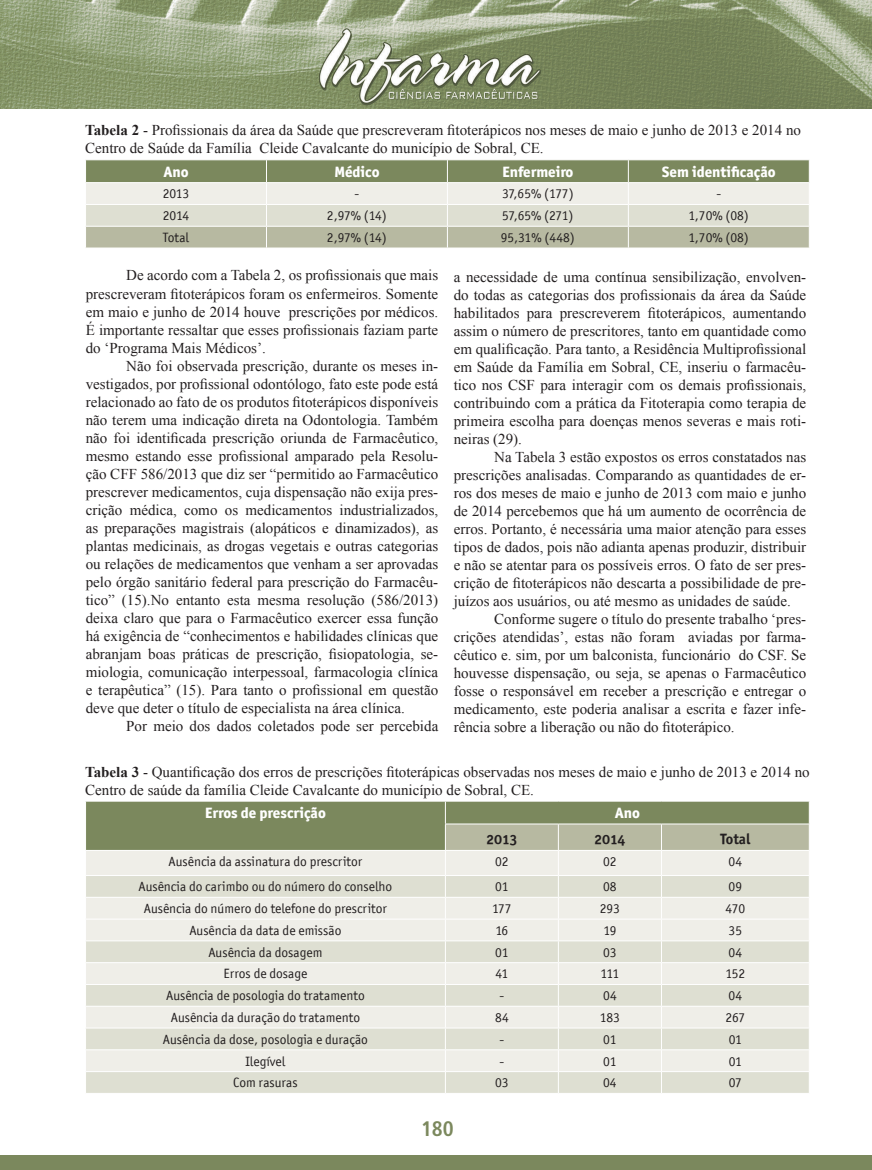
<style>
.page{position:relative;width:872px;height:1170px;background:#fff}
.page>*{position:absolute;margin:0;border:0;box-sizing:border-box;transform-origin:0 0}
.t1{font:700 condensed 21px "Frutiger LT Std";color:#7b885d}
.t2{font:15px/18px "Times New Roman";color:#231f20;text-align:justify}
.t3{font:800 15px "Officina San ITC";color:#fff}
.t4{font:15px "Officina Sans OSITCTT Bold";letter-spacing:-.01em;color:#231f20}
.t5{font:13.5px "Officina San ITC";color:#231f20}
.s1{font-weight:700}
</style>
<div class="page">
<img style="left:0;top:0;width:872px;height:108px">
<div style="left:0;top:1154px;width:872px;height:15px;background:#7b885d"></div>
<svg style="left:85px;top:160px;width:725px;height:88px;background:#c2c5b1"></svg>
<svg style="left:85px;top:801px;width:725px;height:291px;background:#d9dacd"></svg>
<p class="t2" style="left:85px;top:121px;width:717px"><span class="s1">Tabela 2</span> - Profissionais da área da Saúde que prescreveram fitoterápicos nos meses de maio e junho de 2013 e 2014 no<br>Centro de Saúde da Família Cleide Cavalcante do município de Sobral, CE.</p>
<p class="t3" style="left:163px;top:162px;width:27px">Ano</p>
<p class="t3" style="left:334px;top:162px;width:47px">Médico</p>
<p class="t3" style="left:502px;top:162px;width:73px">Enfermeiro</p>
<p class="t3" style="left:662px;top:162px;width:115px">Sem identificação</p>
<p class="t5" style="left:163px;top:186px;width:28px">2013</p>
<p class="t5" style="left:354px;top:186px;width:6px">-</p>
<p class="t5" style="left:502px;top:186px;width:73px">37,65% (177)</p>
<p class="t5" style="left:716px;top:186px;width:6px">-</p>
<p class="t5" style="left:163px;top:208px;width:28px">2014</p>
<p class="t5" style="left:327px;top:208px;width:61px">2,97% (14)</p>
<p class="t5" style="left:502px;top:208px;width:73px">57,65% (271)</p>
<p class="t5" style="left:688px;top:208px;width:62px">1,70% (08)</p>
<p class="t5" style="left:163px;top:230px;width:28px">Total</p>
<p class="t5" style="left:327px;top:230px;width:61px">2,97% (14)</p>
<p class="t5" style="left:501px;top:230px;width:76px">95,31% (448)</p>
<p class="t5" style="left:688px;top:230px;width:62px">1,70% (08)</p>
<p class="t2" style="left:86px;top:266px;width:354px;text-indent:40px">De acordo com a Tabela 2, os profissionais que mais prescreveram fitoterápicos foram os enfermeiros. Somente em maio e junho de 2014 houve prescrições por médicos.<br>É importante ressaltar que esses profissionais faziam parte do ‘Programa Mais Médicos’.</p>
<p class="t2" style="left:86px;top:356px;width:354px;text-indent:41px">Não foi observada prescrição, durante os meses in&shy;vestigados, por profissional odontólogo, fato este pode está relacionado ao fato de os produtos fitoterápicos disponíveis não terem uma indicação direta na Odontologia. Também não foi identificada prescrição oriunda de Farmacêutico, mesmo estando esse profissional amparado pela Resolu&shy;ção CFF 586/2013 que diz ser “permitido ao Farmacêutico prescrever medicamentos, cuja dispensação não exija pres&shy;crição médica, como os medicamentos industrializados, as preparações magistrais (alopáticos e dinamizados), as plantas medicinais, as drogas vegetais e outras categorias ou relações de medicamentos que venham a ser aprovadas pelo órgão sanitário federal para prescrição do Farmacêu&shy;tico” (15).No entanto esta mesma resolução (586/2013) deixa claro que para o Farmacêutico exercer essa função há exigência de “conhecimentos e habilidades clínicas que abranjam boas práticas de prescrição, fisiopatologia, se&shy;miologia, comunicação interpessoal, farmacologia clínica e terapêutica” (15). Para tanto o profissional em questão deve que deter o título de especialista na área clínica.</p>
<p class="t2" style="left:126px;top:716px;width:313px">Por meio dos dados coletados pode ser percebida</p>
<p class="t2" style="left:454px;top:267px;width:354px">a necessidade de uma contínua sensibilização, envolven&shy;do todas as categorias dos profissionais da área da Saúde habilitados para prescreverem fitoterápicos, aumentando assim o número de prescritores, tanto em quantidade como em qualificação. Para tanto, a Residência Multiprofissional em Saúde da Família em Sobral, CE, inseriu o farmacêu&shy;tico nos CSF para interagir com os demais profissionais, contribuindo com a prática da Fitoterapia como terapia de primeira escolha para doenças menos severas e mais roti&shy;neiras (29).</p>
<p class="t2" style="left:454px;top:447px;width:354px;text-indent:40px">Na Tabela 3 estão expostos os erros constatados nas prescrições analisadas. Comparando as quantidades de er&shy;ros dos meses de maio e junho de 2013 com maio e junho de 2014 percebemos que há um aumento de ocorrência de erros. Portanto, é necessária uma maior atenção para esses tipos de dados, pois não adianta apenas produzir, distribuir e não se atentar para os possíveis erros. O fato de ser pres&shy;crição de fitoterápicos não descarta a possibilidade de pre&shy;juízos aos usuários, ou até mesmo as unidades de saúde.</p>
<p class="t2" style="left:454px;top:609px;width:354px;text-indent:40px">Conforme sugere o título do presente trabalho ‘pres&shy;crições atendidas’, estas não foram aviadas por farma&shy;cêutico e. sim, por um balconista, funcionário do CSF. Se houvesse dispensação, ou seja, se apenas o Farmacêutico fosse o responsável em receber a prescrição e entregar o medicamento, este poderia analisar a escrita e fazer infe&shy;rência sobre a liberação ou não do fitoterápico.</p>
<p class="t2" style="left:85px;top:762px;width:726px"><span class="s1">Tabela 3</span> - Quantificação dos erros de prescrições fitoterápicas observadas nos meses de maio e junho de 2013 e 2014 no<br>Centro de saúde da família Cleide Cavalcante do município de Sobral, CE.</p>
<p class="t3" style="left:205px;top:803px;width:122px">Erros de prescrição</p>
<p class="t3" style="left:615px;top:803px;width:27px">Ano</p>
<p class="t4" style="left:486px;top:829px;width:33px">2013</p>
<p class="t4" style="left:594px;top:829px;width:33px">2014</p>
<p class="t4" style="left:720px;top:829px;width:31px">Total</p>
<p class="t5" style="left:169px;top:853px;width:195px">Ausência da assinatura do prescritor</p>
<p class="t5" style="left:495px;top:853px;width:15px">02</p>
<p class="t5" style="left:603px;top:853px;width:15px">02</p>
<p class="t5" style="left:728px;top:853px;width:15px">04</p>
<p class="t5" style="left:139px;top:878px;width:255px">Ausência do carimbo ou do número do conselho</p>
<p class="t5" style="left:495px;top:878px;width:15px">01</p>
<p class="t5" style="left:603px;top:878px;width:15px">08</p>
<p class="t5" style="left:728px;top:878px;width:15px">09</p>
<p class="t5" style="left:144px;top:900px;width:245px">Ausência do número do telefone do prescritor</p>
<p class="t5" style="left:492px;top:900px;width:21px">177</p>
<p class="t5" style="left:600px;top:900px;width:22px">293</p>
<p class="t5" style="left:725px;top:900px;width:21px">470</p>
<p class="t5" style="left:189px;top:922px;width:153px">Ausência da data de emissão</p>
<p class="t5" style="left:495px;top:922px;width:15px">16</p>
<p class="t5" style="left:603px;top:922px;width:15px">19</p>
<p class="t5" style="left:728px;top:922px;width:15px">35</p>
<p class="t5" style="left:208px;top:944px;width:115px">Ausência da dosagem</p>
<p class="t5" style="left:495px;top:944px;width:15px">01</p>
<p class="t5" style="left:603px;top:944px;width:15px">03</p>
<p class="t5" style="left:728px;top:944px;width:15px">04</p>
<p class="t5" style="left:223px;top:966px;width:85px">Erros de dosage</p>
<p class="t5" style="left:495px;top:966px;width:14px">41</p>
<p class="t5" style="left:600px;top:966px;width:20px">111</p>
<p class="t5" style="left:725px;top:966px;width:22px">152</p>
<p class="t5" style="left:166px;top:987px;width:200px">Ausência de posologia do tratamento</p>
<p class="t5" style="left:499px;top:987px;width:6px">-</p>
<p class="t5" style="left:603px;top:987px;width:15px">04</p>
<p class="t5" style="left:728px;top:987px;width:15px">04</p>
<p class="t5" style="left:171px;top:1009px;width:191px">Ausência da duração do tratamento</p>
<p class="t5" style="left:495px;top:1009px;width:15px">84</p>
<p class="t5" style="left:600px;top:1009px;width:21px">183</p>
<p class="t5" style="left:725px;top:1009px;width:22px">267</p>
<p class="t5" style="left:163px;top:1031px;width:207px">Ausência da dose, posologia e duração</p>
<p class="t5" style="left:499px;top:1031px;width:6px">-</p>
<p class="t5" style="left:603px;top:1031px;width:15px">01</p>
<p class="t5" style="left:728px;top:1031px;width:15px">01</p>
<p class="t5" style="left:245px;top:1053px;width:41px">Ilegível</p>
<p class="t5" style="left:499px;top:1053px;width:6px">-</p>
<p class="t5" style="left:603px;top:1053px;width:15px">01</p>
<p class="t5" style="left:728px;top:1053px;width:15px">01</p>
<p class="t5" style="left:233px;top:1074px;width:66px">Com rasuras</p>
<p class="t5" style="left:495px;top:1074px;width:15px">03</p>
<p class="t5" style="left:603px;top:1074px;width:15px">04</p>
<p class="t5" style="left:728px;top:1074px;width:15px">07</p>
<h1 class="t1" style="left:421px;top:1116px;width:34px">180</h1>
</div>
